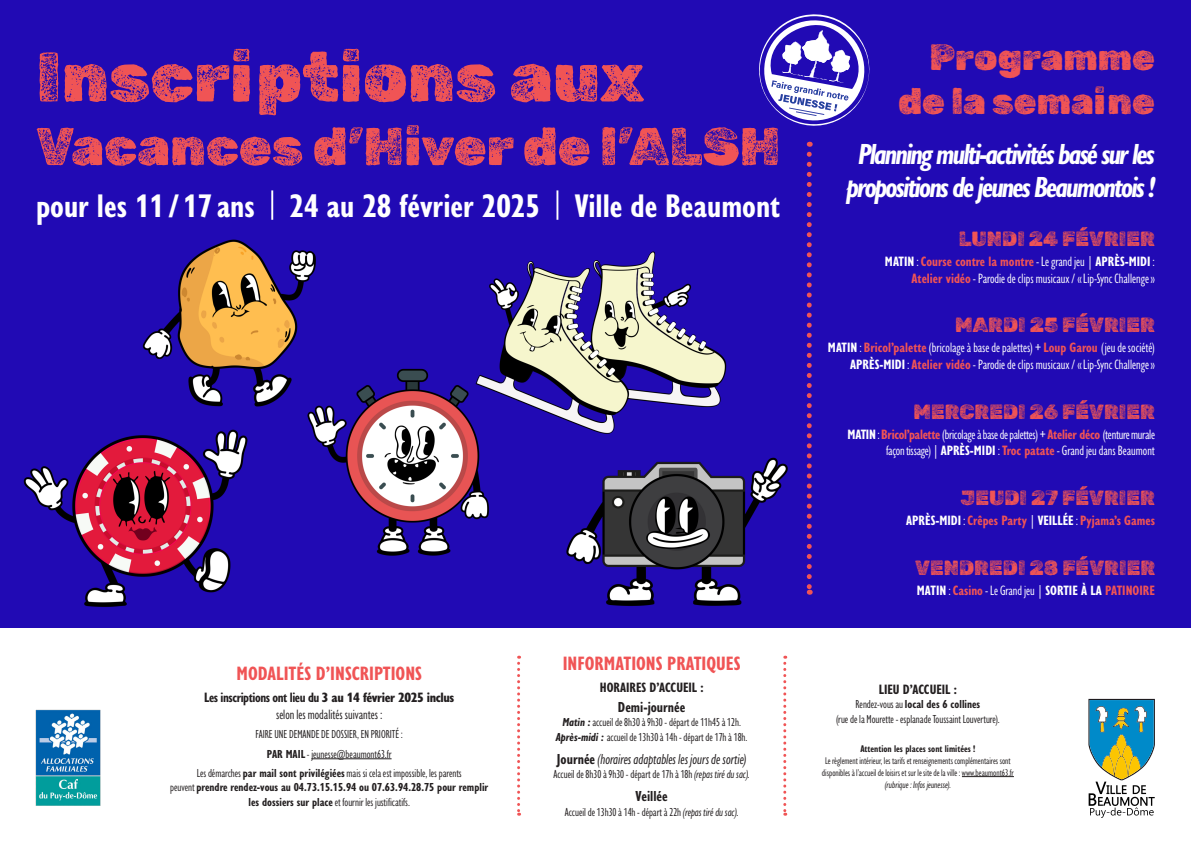
<style>
.page{position:relative;width:1191px;height:842px;background:#fff}
.page>*{position:absolute;margin:0;border:0;box-sizing:border-box;transform-origin:0 0}
.t1{font:70px "Rubik Dirt";color:#f05455}
.t2{font:53px "Rubik Dirt";color:#f05455}
.t3{font:36.6px/43.9px "Rubik Dirt";color:#f05455;text-align:right}
.t4{font:700 condensed 33.8px "Gill Sans Nova";color:#fff}
.t5{font:italic 700 condensed 30px/33px "Gill Sans Nova";letter-spacing:-.06em;color:#fff;text-align:center}
.t6{font:20.5px "Rubik Dirt";color:#f05455}
.t7{font:700 condensed 20px "Gill Sans Nova";color:#f05455}
.t8{font:italic condensed 15px "Gill Sans Nova";color:#231f20}
.t9{font:700 condensed 15px "Gill Sans Nova";color:#231f20}
.t10{font:condensed 14px "Gill Sans Nova";color:#fff}
.t11{font:700 condensed 14px "Gill Sans Nova";color:#f05455}
.t12{font:condensed 14px/16.8px "Gill Sans Nova";letter-spacing:-.02em;color:#fff;text-align:right}
.t13{font:700 condensed 14px "Gill Sans Nova";letter-spacing:-.015em;color:#231f20}
.t14{font:condensed 14px "Gill Sans Nova";color:#231f20}
.t15{font:condensed 12px/14.4px "Gill Sans Nova";color:#231f20;text-align:center}
.t16{font:700 condensed 12px "Gill Sans Nova";color:#231f20}
.t17{font:condensed 10px/12px "Gill Sans Nova";color:#231f20;text-align:center}
.t18{font:700 condensed 10px "Gill Sans Nova";color:#231f20}
.s1{font-weight:800}
.s2{font-weight:700}
.s3{font-weight:400}
.s4{font-weight:700;font-style:italic}
.s5{font-weight:700;font-style:normal}
.s6{font-style:italic}
.s7{color:#fff}
.s8{font-weight:400;color:#fff}
.s9{font-weight:700;color:#f05455}
</style>
<div class="page">
<div style="left:0;top:0;width:1191px;height:627px;background:#210ab4"></div>
<hr style="left:311px;top:758px;width:80px;height:1px;background:#231f20">
<hr style="left:962px;top:776px;width:52px;height:1px;background:#231f20">
<svg style="left:1088px;top:699px;width:67px;height:119px"></svg>
<img style="left:35px;top:709px;width:66px;height:97px">
<svg style="left:517px;top:656px;width:3px;height:160px"></svg>
<svg style="left:783px;top:656px;width:3px;height:160px"></svg>
<svg style="left:806px;top:154px;width:5px;height:441px"></svg>
<hr style="left:271px;top:190px;width:2px;height:30px;background:#fff">
<hr style="left:556px;top:190px;width:2px;height:30px;background:#fff">
<svg style="left:759px;top:14px;width:111px;height:133px"></svg>
<img style="left:142px;top:239px;width:174px;height:168px">
<img style="left:566px;top:457px;width:222px;height:149px">
<img style="left:293px;top:350px;width:196px;height:206px">
<img style="left:464px;top:251px;width:263px;height:196px">
<img style="left:23px;top:429px;width:225px;height:178px">
<p class="t1" style="left:36px;top:35px;width:610px">Inscriptions aux</p>
<p class="t2" style="left:36px;top:115px;width:746px">Vacances d’Hiver de l’ALSH</p>
<p class="t4" style="left:36px;top:183px;width:220px">pour les 11 / 17 ans</p>
<p class="t4" style="left:290px;top:183px;width:252px">24 au 28 février 2025</p>
<p class="t4" style="left:575px;top:183px;width:207px">Ville de Beaumont</p>
<p class="t7" style="left:236px;top:660px;width:187px">MODALITÉS D’INSCRIPTIONS</p>
<p class="t13" style="left:204px;top:688px;width:251px">Les inscriptions ont lieu du <span class="s1">3 au 14 février 2025 inclus</span></p>
<p class="t14" style="left:276px;top:705px;width:108px">selon les modalités suivantes :</p>
<p class="t15" style="left:255px;top:727px;width:149px">FAIRE UNE DEMANDE DE DOSSIER, EN PRIORITÉ :</p>
<p class="t15" style="left:267px;top:746px;width:126px"><span class="s2">PAR MAIL</span> - jeunesse@beaumont63.fr</p>
<p class="t15" style="left:197px;top:766px;width:266px">Les démarches <span class="s2">par mail sont privilégiées</span> mais si cela est impossible, les parents</p>
<p class="t16" style="left:170px;top:779px;width:320px"><span class="s3">peuvent</span> prendre rendez-vous au 04.73.15.15.94 ou 07.63.94.28.75 pour remplir</p>
<p class="t15" style="left:248px;top:794px;width:163px"><span class="s2">les dossiers sur place</span> et fournir les justificatifs.</p>
<p class="t7" style="left:563px;top:650px;width:179px">INFORMATIONS PRATIQUES</p>
<p class="t13" style="left:600px;top:678px;width:105px">HORAIRES D’ACCUEIL :</p>
<p class="t9" style="left:618px;top:697px;width:69px">Demi-journée</p>
<p class="t15" style="left:562px;top:715px;width:180px"><span class="s4">Matin :</span> accueil de 8h30 à 9h30 - départ de 11h45 à 12h.</p>
<p class="t15" style="left:556px;top:729px;width:193px"><span class="s4">Après-midi :</span> accueil de 13h30 à 14h - départ de 17h à 18h.</p>
<p class="t8" style="left:557px;top:750px;width:191px"><span class="s5">Journée</span>(horaires adaptables les jours de sortie)</p>
<p class="t15" style="left:553px;top:767px;width:198px">Accueil de 8h30 à 9h30 - départ de 17h à 18h <span class="s6">(repas tiré du sac).</span></p>
<p class="t9" style="left:635px;top:786px;width:34px">Veillée</p>
<p class="t15" style="left:565px;top:804px;width:175px">Accueil de 13h30 à 14h - départ à 22h <span class="s6">(repas tiré du sac).</span></p>
<p class="t3" style="left:898px;top:37px;width:258px">Programme de la semaine</p>
<p class="t5" style="left:846px;top:137px;width:310px">Planning multi-activités basé sur les propositions de jeunes Beaumontois !</p>
<p class="t6" style="left:959px;top:227px;width:197px">LUNDI 24 FÉVRIER</p>
<p class="t11" style="left:885px;top:252px;width:271px"><span class="s7">MATIN</span> <span class="s8">:</span> Course contre la montre <span class="s8">- Le grand jeu |</span> <span class="s7">APRÈS-MIDI</span> <span class="s8">:</span></p>
<p class="t10" style="left:911px;top:269px;width:245px"><span class="s9">Atelier vidéo</span> - Parodie de clips musicaux / «Lip-Sync Challenge»</p>
<p class="t6" style="left:955px;top:313px;width:201px">MARDI 25 FÉVRIER</p>
<p class="t10" style="left:828px;top:339px;width:328px"><span class="s2">MATIN</span> : <span class="s9">Bricol’palette</span>(bricolage à base de palettes) + <span class="s9">Loup Garou</span> (jeu de société)</p>
<p class="t10" style="left:850px;top:355px;width:306px"><span class="s2">APRÈS-MIDI</span> : <span class="s9">Atelier vidéo</span> - Parodie de clips musicaux / «Lip-Sync Challenge»</p>
<p class="t6" style="left:913px;top:399px;width:243px">MERCREDI 26 FÉVRIER</p>
<p class="t12" style="left:847px;top:425px;width:309px"><span class="s2">MATIN</span> :<span class="s9">Bricol’palette</span>(bricolage à base de palettes) + <span class="s9">Atelier déco</span> (tenture murale façon tissage) | <span class="s2">APRÈS-MIDI</span> : <span class="s9">Troc patate</span> - Grand jeu dans Beaumont</p>
<p class="t6" style="left:961px;top:486px;width:195px">JEUDI 27 FÉVRIER</p>
<p class="t11" style="left:906px;top:511px;width:250px"><span class="s7">APRÈS-MIDI</span> <span class="s8">:</span> Crêpes Party <span class="s8">|</span> <span class="s7">VEILLÉE</span> <span class="s8">:</span> Pyjama’s Games</p>
<p class="t6" style="left:915px;top:555px;width:241px">VENDREDI 28 FÉVRIER</p>
<p class="t11" style="left:917px;top:581px;width:240px"><span class="s7">MATIN</span> <span class="s8">:</span> Casino <span class="s8">- Le Grand jeu |</span> <span class="s7">SORTIE À LA</span> PATINOIRE</p>
<p class="t13" style="left:879px;top:680px;width:80px">LIEU D’ACCUEIL :</p>
<p class="t15" style="left:836px;top:697px;width:165px">Rendez-vous au <span class="s2">local des 6 collines<br></span>(rue de la Mourette - esplanade Toussaint Louverture).</p>
<p class="t18" style="left:860px;top:741px;width:117px">Attention les places sont limitées !</p>
<p class="t17" style="left:822px;top:754px;width:193px">Le règlement intérieur, les tarifs et renseignements complémentaires sont disponibles à l’accueil de loisirs et sur le site de la ville : www.beaumont63.fr <span class="s6">(rubrique : Infos jeunesse).</span></p>
</div>
